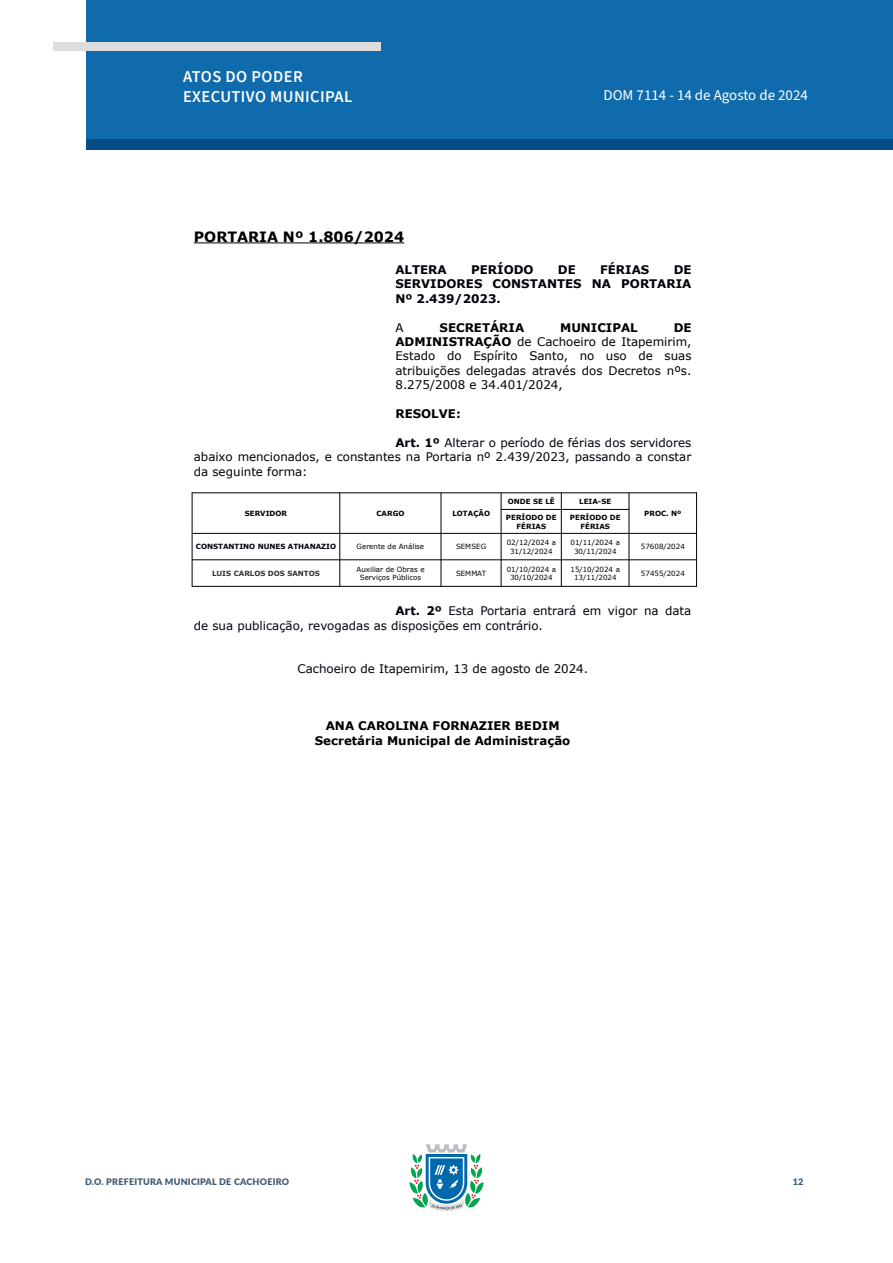
<style>
.page{position:relative;width:893px;height:1263px;background:#fff}
.page>*{position:absolute;margin:0;border:0;box-sizing:border-box;transform-origin:0 0}
.t1{font:600 16.5px/19.8px "Source Sans Pro";letter-spacing:.025em;color:#fff}
.t2{font:15px "Source Sans Pro";color:#fff}
.t3{font:700 14.25px "Verdana";color:#000}
.t4{font:11.85px/14.4px "Verdana";color:#00000a;text-align:justify}
.t5{font:11.85px/14.4px "Verdana";color:#000;text-align:justify}
.t6{font:700 11.85px/14.4px "Verdana";color:#000;text-align:center}
.t7{font:700 11.85px/14.4px "Verdana";color:#00000a;text-align:justify}
.t8{font:900 9px "Lato";letter-spacing:.025em;color:#405970}
.t9{font:7.05px/8.7px "Verdana";letter-spacing:-.005em;color:#00000a;text-align:center}
.t10{font:7.05px/8.7px "Verdana";letter-spacing:-.005em;color:#000;text-align:center}
.t11{font:700 7.05px/8.7px "Verdana";color:#000;text-align:center}
.t12{font:700 7.05px "Verdana";color:#00000a}
.t13{font:700 7.05px "Verdana";color:#333}
.s1{font-weight:700}
</style>
<div class="page">
<svg style="left:409px;top:1144px;width:75px;height:67px"></svg>
<div style="left:86px;top:0;width:807px;height:140px;background:#0f6bab"></div>
<div style="left:87px;top:140px;width:806px;height:10px;background:#084c86"></div>
<div style="left:53px;top:42px;width:328px;height:9px;background:#ddd"></div>
<hr style="left:0;top:0;width:1px;height:140px;background:#0f6bab">
<hr style="left:194px;top:243px;width:210px;height:1px;background:#000">
<hr style="left:192px;top:492px;width:505px;height:1px;background:#000">
<hr style="left:501px;top:509px;width:128px;height:1px;background:#000">
<hr style="left:192px;top:533px;width:505px;height:1px;background:#000">
<hr style="left:192px;top:559px;width:505px;height:1px;background:#000">
<hr style="left:192px;top:586px;width:505px;height:1px;background:#000">
<hr style="left:192px;top:492px;width:1px;height:95px;background:#000">
<hr style="left:339px;top:492px;width:1px;height:95px;background:#000">
<hr style="left:441px;top:492px;width:1px;height:95px;background:#000">
<hr style="left:501px;top:492px;width:1px;height:95px;background:#000">
<hr style="left:561px;top:492px;width:1px;height:95px;background:#000">
<hr style="left:629px;top:492px;width:1px;height:95px;background:#000">
<hr style="left:696px;top:492px;width:1px;height:95px;background:#000">
<h1 class="t1" style="left:183px;top:67px;width:171px">ATOS DO PODER<br>EXECUTIVO MUNICIPAL</h1>
<p class="t2" style="left:603px;top:85px;width:206px">DOM 7114 - 14 de Agosto de 2024</p>
<p class="t3" style="left:194px;top:227px;width:212px">PORTARIA Nº 1.806/2024</p>
<p class="t7" style="left:395px;top:262px;width:53px">ALTERA</p>
<p class="t7" style="left:471px;top:262px;width:64px">PERÍODO</p>
<p class="t7" style="left:558px;top:262px;width:19px">DE</p>
<p class="t7" style="left:600px;top:262px;width:51px">FÉRIAS</p>
<p class="t7" style="left:395px;top:262px;width:298px;text-indent:278px">DE SERVIDORES CONSTANTES NA PORTARIA Nº 2.439/2023.</p>
<p class="t5" style="left:395px;top:321px;width:10px">A</p>
<p class="t6" style="left:440px;top:320px;width:86px">SECRETÁRIA</p>
<p class="t6" style="left:560px;top:320px;width:79px">MUNICIPAL</p>
<p class="t5" style="left:395px;top:321px;width:298px;text-indent:278px"><span class="s1">DE ADMINISTRAÇÃO</span> de Cachoeiro de Itapemirim, Estado do Espírito Santo, no uso de suas atribuições delegadas através dos Decretos nºs.<br>8.275/2008 e 34.401/2024,</p>
<p class="t6" style="left:395px;top:406px;width:67px">RESOLVE:</p>
<p class="t4" style="left:194px;top:436px;width:499px;text-indent:202px"><span class="s1">Art. 1º</span> Alterar o período de férias dos servidores abaixo mencionados, e constantes na Portaria nº 2.439/2023, passando a constar da seguinte forma:</p>
<p class="t11" style="left:245px;top:509px;width:44px">SERVIDOR</p>
<p class="t11" style="left:377px;top:509px;width:30px">CARGO</p>
<p class="t11" style="left:452px;top:509px;width:39px">LOTAÇÃO</p>
<p class="t11" style="left:508px;top:497px;width:48px">ONDE SE LÊ</p>
<p class="t11" style="left:579px;top:497px;width:34px">LEIA-SE</p>
<p class="t11" style="left:644px;top:509px;width:39px">PROC. Nº</p>
<p class="t11" style="left:506px;top:513px;width:52px">PERÍODO DE<br>FÉRIAS</p>
<p class="t11" style="left:570px;top:513px;width:52px">PERÍODO DE<br>FÉRIAS</p>
<p class="t12" style="left:196px;top:542px;width:142px">CONSTANTINO NUNES ATHANAZIO</p>
<p class="t9" style="left:357px;top:543px;width:69px">Gerente de Análise</p>
<p class="t10" style="left:456px;top:543px;width:32px">SEMSEG</p>
<p class="t10" style="left:507px;top:538px;width:51px">02/12/2024 a<br>31/12/2024</p>
<p class="t9" style="left:571px;top:538px;width:51px">01/11/2024 a<br>30/11/2024</p>
<p class="t10" style="left:641px;top:543px;width:45px">57608/2024</p>
<p class="t13" style="left:212px;top:569px;width:109px">LUIS CARLOS DOS SANTOS</p>
<p class="t9" style="left:356px;top:565px;width:70px">Auxiliar de Obras e<br>Serviços Públicos</p>
<p class="t10" style="left:456px;top:569px;width:32px">SEMMAT</p>
<p class="t10" style="left:507px;top:565px;width:51px">01/10/2024 a<br>30/10/2024</p>
<p class="t9" style="left:571px;top:565px;width:51px">15/10/2024 a<br>13/11/2024</p>
<p class="t10" style="left:641px;top:569px;width:45px">57455/2024</p>
<p class="t4" style="left:194px;top:604px;width:499px;text-indent:202px"><span class="s1">Art. 2º</span> Esta Portaria entrará em vigor na data de sua publicação, revogadas as disposições em contrário.</p>
<p class="t4" style="left:297px;top:662px;width:292px">Cachoeiro de Itapemirim, 13 de agosto de 2024.</p>
<p class="t6" style="left:315px;top:718px;width:257px">ANA CAROLINA FORNAZIER BEDIM<br>Secretária Municipal de Administração</p>
<p class="t8" style="left:85px;top:1175px;width:206px">D.O. PREFEITURA MUNICIPAL DE CACHOEIRO</p>
<p class="t8" style="left:793px;top:1175px;width:12px">12</p>
</div>
